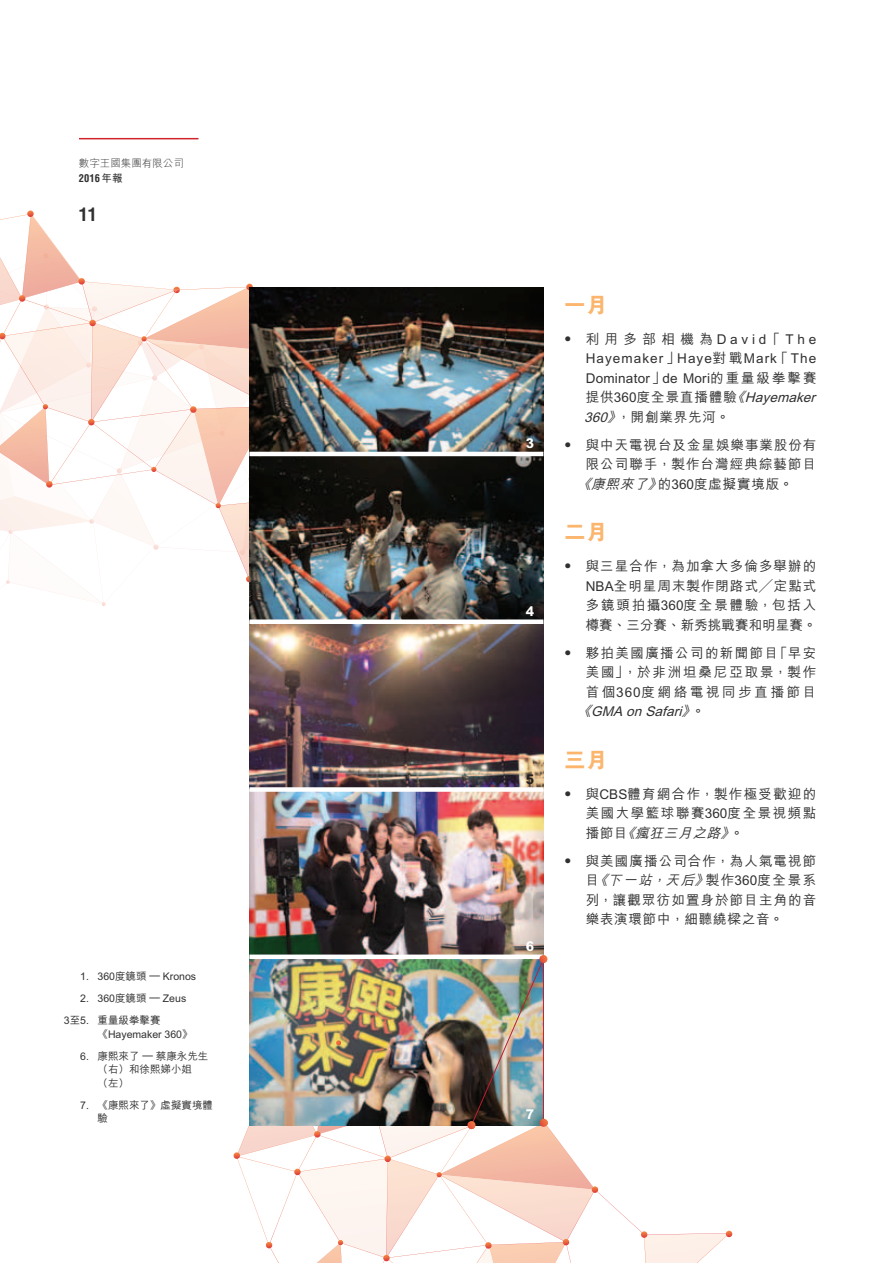
<style>
.page{position:relative;width:893px;height:1263px;background:#fff}
.page>*{position:absolute;margin:0;border:0;box-sizing:border-box;transform-origin:0 0}
.t1{font:800 21px "M Hei HK";color:#fbb56d}
.t2{font:700 condensed 18px "Helvetica LT Std";color:#312f30}
.t3{font:500 13.5px/19.5px "M Hei HK";letter-spacing:.08em;color:#312f30}
.t4{font:italic 500 13.5px "M Hei HK";color:#312f30}
.t5{font:500 13.5px/19.5px "M Hei HK";letter-spacing:.115em;color:#312f30}
.t6{font:500 13.5px/19.5px "M Hei HK";letter-spacing:.06em;color:#312f30}
.t7{font:500 13.5px "M Hei HK";letter-spacing:.1em;color:#312f30}
.t8{font:500 13.5px "M Hei HK";letter-spacing:.405em;color:#312f30}
.t9{font:500 13.5px "M Hei HK";letter-spacing:.195em;color:#312f30}
.t10{font:500 13.5px "M Hei HK";letter-spacing:.105em;color:#312f30}
.t11{font:500 13.5px "M Hei HK";letter-spacing:.14em;color:#312f30}
.t12{font:500 13.5px "M Hei HK";letter-spacing:.02em;color:#312f30}
.t13{font:800 13.5px "M Hei HK";color:#fff}
.t14{font:800 13.5px "M Hei HK";color:#231f20}
.t15{font:500 10.5px/22px "M Hei HK";color:#312f30}
.t16{font:300 10.5px "M Hei HK";color:#312f30}
.t17{font:700 condensed 10.5px "Helvetica LT Std";color:#312f30}
.s1{font-family:"M Hei HK";font-stretch:normal}
.s2{font-style:italic}
.s3{font-style:normal}
</style>
<div class="page">
<svg style="left:0;top:210px;width:253px;height:396px"></svg>
<svg style="left:641px;top:1231px;width:92px;height:32px"></svg>
<img style="left:249px;top:287px;width:294px;height:165px">
<img style="left:249px;top:456px;width:294px;height:163px">
<img style="left:249px;top:624px;width:294px;height:163px">
<img style="left:249px;top:792px;width:294px;height:162px">
<hr style="left:249px;top:452px;width:294px;height:4px;background:#fff">
<svg style="left:249px;top:954px;width:294px;height:1px"></svg>
<img style="left:233px;top:955px;width:365px;height:308px">
<hr style="left:79px;top:138px;width:119px;height:1px;background:#d1232a">
<p class="t16" style="left:79px;top:156px;width:106px">數字王國集團有限公司</p>
<p class="t17" style="left:79px;top:172px;width:45px">2016<span class="s1">年報</span></p>
<h2 class="t2" style="left:79px;top:203px;width:19px">11</h2>
<p class="t15" style="left:80px;top:964px;width:10px">1.</p>
<p class="t15" style="left:80px;top:986px;width:10px">2.</p>
<p class="t15" style="left:64px;top:1008px;width:27px">至3 5.</p>
<p class="t15" style="left:80px;top:1044px;width:10px">6.</p>
<p class="t15" style="left:80px;top:1093px;width:10px">7.</p>
<p class="t15" style="left:98px;top:964px;width:100px">360度鏡頭 – Kronos</p>
<p class="t15" style="left:98px;top:986px;width:90px">360度鏡頭 – Zeus</p>
<p class="t15" style="left:98px;top:1008px;width:64px">重量級拳擊賽</p>
<p class="t15" style="left:98px;top:1022px;width:112px">《Hayemaker 360《<br>康熙來了 – 蔡康永先生</p>
<p class="t15" style="left:98px;top:1062px;width:96px;line-height:13.5px">（右）和徐熙娣小姐（左(</p>
<p class="t15" style="left:98px;top:1093px;width:117px">《康熙來了》虛擬實境體</p>
<p class="t15" style="left:98px;top:1106px;width:12px">驗</p>
<p class="t13" style="left:526px;top:434px;width:10px">3</p>
<p class="t13" style="left:526px;top:602px;width:10px">4</p>
<p class="t14" style="left:526px;top:770px;width:10px">5</p>
<p class="t13" style="left:526px;top:937px;width:10px">6</p>
<h1 class="t1" style="left:564px;top:291px;width:45px">一月</h1>
<p class="t8" style="left:586px;top:329px;width:232px">利用多部相機為 D a v 「d i T h e</p>
<p class="t3" style="left:561px;top:328px;width:15px">•</p>
<p class="t3" style="left:561px;top:434px;width:15px">•</p>
<p class="t3" style="left:677px;top:347px;width:101px">Haye對戰Mark</p>
<p class="t3" style="left:662px;top:347px;width:156px;text-indent:-77px">Hayemaker」<br>de Mori的重量級拳擊賽</p>
<p class="t3" style="left:775px;top:347px;width:43px">「 The</p>
<p class="t12" style="left:586px;top:368px;width:81px">Dominator」</p>
<p class="t6" style="left:584px;top:386px;width:154px">提供360度全景直播體驗<br><span class="s2">360</span> ，開創業界先河。</p>
<p class="t4" style="left:731px;top:387px;width:20px">《</p>
<p class="t4" style="left:745px;top:387px;width:76px">Hayemaker</p>
<p class="t4" style="left:607px;top:407px;width:20px">》</p>
<p class="t3" style="left:586px;top:434px;width:232px">與中天電視台及金星娛樂事業股份有</p>
<p class="t3" style="left:591px;top:453px;width:227px;text-indent:-5px">限公司聯手，製作台灣經典綜藝節目<span class="s2">康熙來了</span>的360度虛擬實境版。</p>
<p class="t4" style="left:578px;top:474px;width:20px">《</p>
<h1 class="t1" style="left:564px;top:518px;width:45px">二月</h1>
<p class="t3" style="left:586px;top:555px;width:232px">與三星合作，為加拿大多倫多舉辦的</p>
<p class="t4" style="left:648px;top:474px;width:20px">》</p>
<p class="t3" style="left:561px;top:555px;width:15px">•</p>
<p class="t3" style="left:561px;top:642px;width:15px">•</p>
<p class="t3" style="left:586px;top:575px;width:232px;text-align:justify">NBA全明星周末製作閉路式╱定點式多鏡頭拍攝360度全景體驗，包括入樽賽、三分賽、新秀挑戰賽和明星賽。</p>
<p class="t3" style="left:774px;top:642px;width:44px">「早安</p>
<p class="t10" style="left:586px;top:643px;width:194px">夥拍美國廣播公司的新聞節目</p>
<p class="t3" style="left:586px;top:661px;width:44px">美國」</p>
<p class="t9" style="left:586px;top:682px;width:232px">首個360度網絡電視同步直播節目</p>
<p class="t4" style="left:591px;top:701px;width:115px">GMA on Safari <span class="s3">。</span></p>
<p class="t11" style="left:623px;top:662px;width:194px">，於非洲坦桑尼亞取景，製作</p>
<p class="t4" style="left:578px;top:701px;width:20px">《</p>
<h1 class="t1" style="left:564px;top:746px;width:45px">三月</h1>
<p class="t7" style="left:586px;top:784px;width:232px">與CBS體育網合作，製作極受歡迎的</p>
<p class="t4" style="left:681px;top:701px;width:20px">《</p>
<p class="t3" style="left:561px;top:783px;width:15px">•</p>
<p class="t3" style="left:561px;top:850px;width:15px">•</p>
<p class="t5" style="left:635px;top:802px;width:183px;text-indent:-49px">美國大學籃球聯賽360度全景視頻點<span class="s2">瘋狂三月之路</span>。</p>
<p class="t3" style="left:586px;top:818px;width:232px;line-height:28px">播節目<br>與美國廣播公司合作，為人氣電視節</p>
<p class="t4" style="left:621px;top:823px;width:20px">《</p>
<p class="t4" style="left:720px;top:823px;width:20px">《</p>
<p class="t3" style="left:706px;top:869px;width:112px">製作360度全景系</p>
<p class="t4" style="left:665px;top:870px;width:35px">天后</p>
<p class="t4" style="left:608px;top:870px;width:50px">下一站</p>
<p class="t4" style="left:594px;top:870px;width:20px">《</p>
<p class="t4" style="left:694px;top:870px;width:20px">》</p>
<p class="t3" style="left:586px;top:869px;width:232px">目<br>列，讓觀眾彷如置身於節目主角的音樂表演環節中，細聽繞樑之音。</p>
<p class="t4" style="left:652px;top:870px;width:20px">，</p>
<p class="t13" style="left:526px;top:1105px;width:10px">7</p>
</div>
